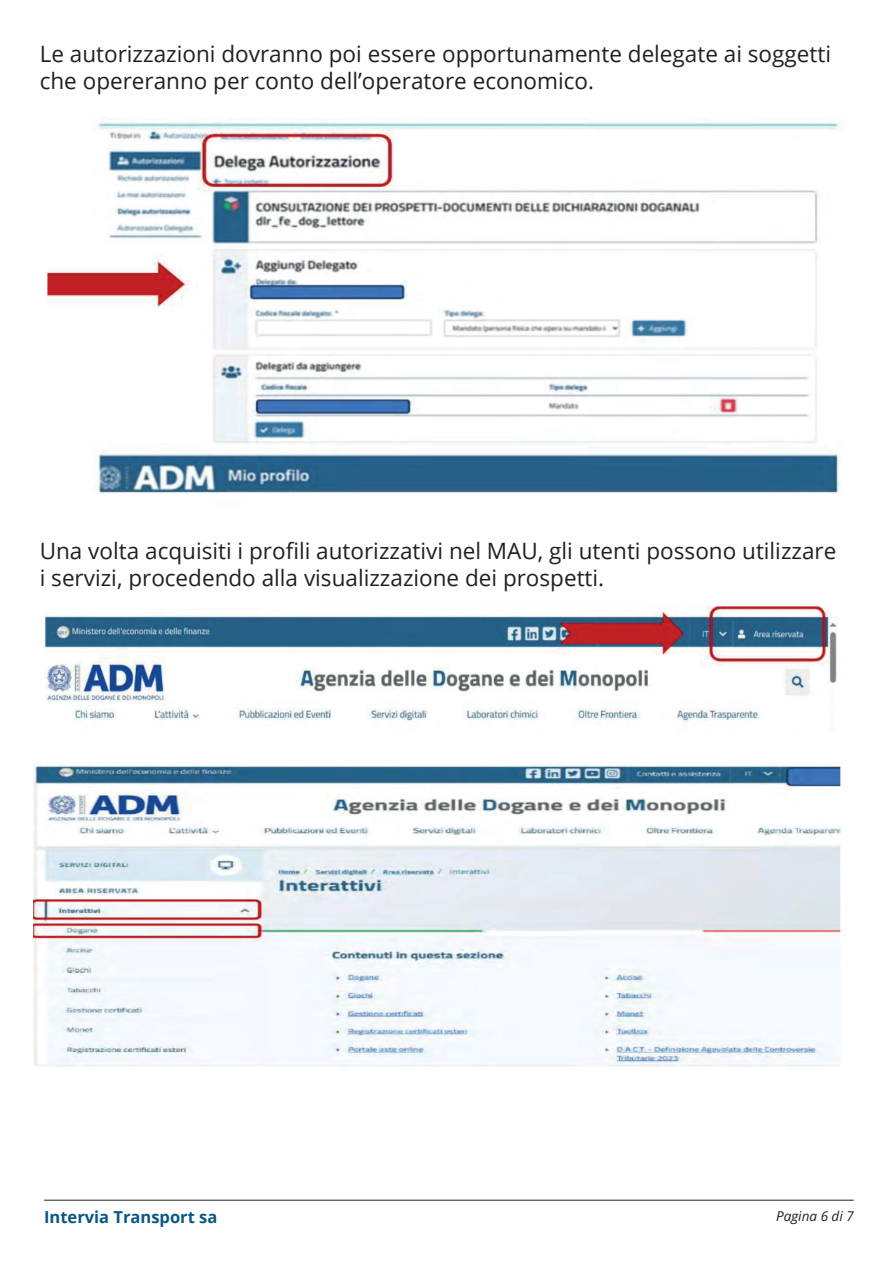
<style>
.page{position:relative;width:893px;height:1263px;background:#fff}
.page>*{position:absolute;margin:0;border:0;box-sizing:border-box;transform-origin:0 0}
.t1{font:22.5px/27px "Open Sans";color:#231f20}
.t2{font:700 16.5px "Open Sans";color:#0b5686}
.t3{font:italic 13.5px "Open Sans";color:#231f20}
</style>
<div class="page">
<img style="left:47px;top:117px;width:796px;height:377px">
<img style="left:33px;top:606px;width:808px;height:461px">
<div style="left:26px;top:590px;width:286px;height:17px;background:#fff"></div>
<hr style="left:44px;top:1200px;width:810px;height:1px;background:#231f20">
<p class="t1" style="left:40px;top:40px;width:793px">Le autorizzazioni dovranno poi essere opportunamente delegate ai soggetti che opereranno per conto dell’operatore economico.</p>
<p class="t1" style="left:40px;top:536px;width:798px">Una volta acquisiti i profili autorizzativi nel MAU, gli utenti possono utilizzare i servizi, procedendo alla visualizzazione dei prospetti.</p>
<p class="t2" style="left:44px;top:1205px;width:175px">Intervia Transport sa</p>
<p class="t3" style="left:776px;top:1206px;width:79px">Pagina 6 di 7</p>
</div>
